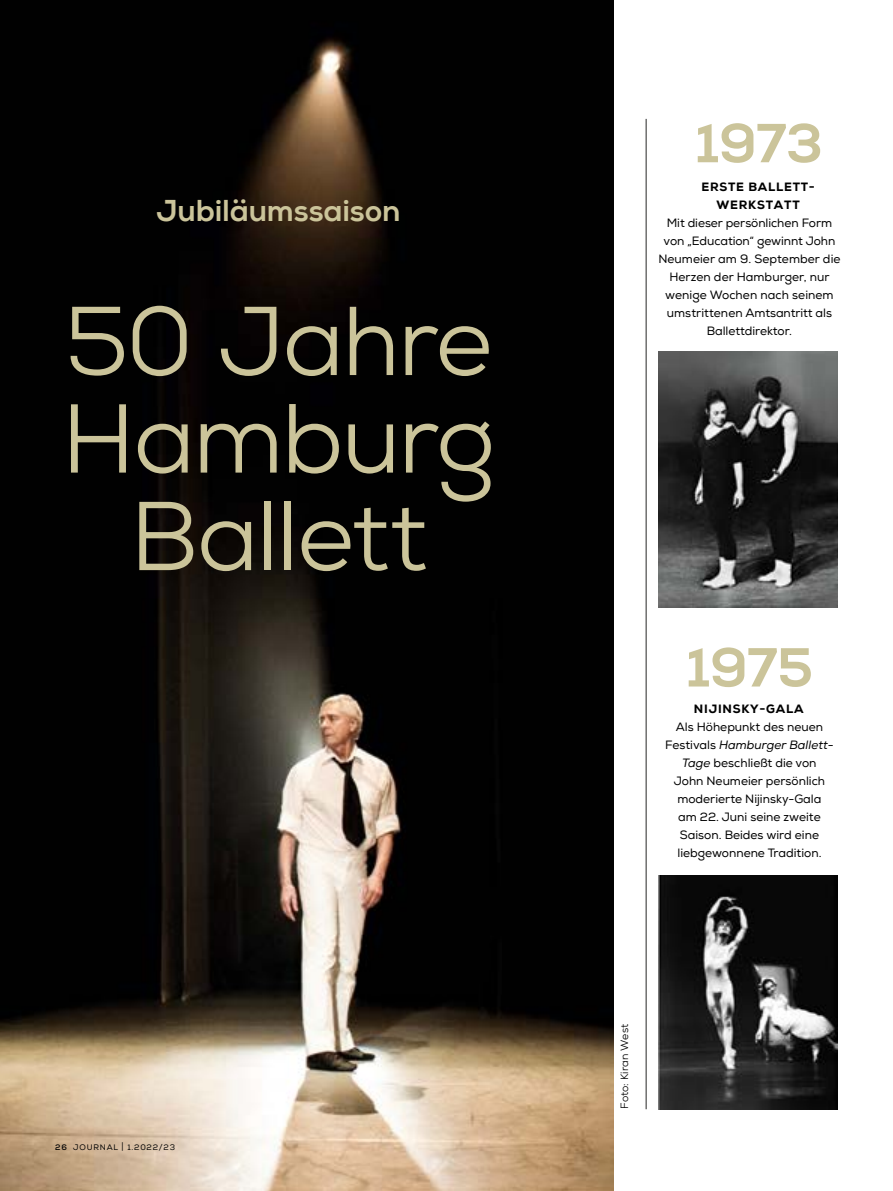
<style>
.page{position:relative;width:893px;height:1191px;background:#fff}
.page>*{position:absolute;margin:0;border:0;box-sizing:border-box;transform-origin:0 0}
.t1{font:97.5px/97.5px "Nexa";letter-spacing:-.025em;color:#cbc49a;text-align:center}
.t2{font:54.75px "Nexa X Bold";letter-spacing:-.015em;color:#cbc49a}
.t3{font:30px "Nexa X Bold";letter-spacing:-.005em;color:#cbc49a}
.t4{font:12px/18px "Nexa";color:#000;text-align:center}
.t5{font:800 12px/18px "Nexa";letter-spacing:.065em;color:#000;text-align:center}
.t6{font:10.5px "Nexa";letter-spacing:.015em;color:#000}
.t7{font:7.95px "Nexa";letter-spacing:.1em;color:#000}
.s1{font-weight:700}
.s2{font-size:10.35px}
.s3{font-style:italic}
</style>
<div class="page">
<img style="left:0;top:0;width:614px;height:1191px">
<hr style="left:645px;top:119px;width:2px;height:990px;background:#6f6f6e">
<img style="left:658px;top:352px;width:180px;height:255px">
<img style="left:658px;top:875px;width:180px;height:234px">
<h3 class="t3" style="left:156px;top:192px;width:246px">Jubiläumssaison</h3>
<h1 class="t1" style="left:62px;top:293px;width:435px">50 Jahre<br>Hamburg<br>Ballett</h1>
<p class="t7" style="left:55px;top:1142px;width:121px"><span class="s1">26</span> JOURNAL <span class="s2">|</span> 1.2022/23</p>
<h2 class="t2" style="left:695px;top:110px;width:130px">1973</h2>
<p class="t5" style="left:701px;top:178px;width:115px">ERSTE BALLETT-<br>WERKSTATT</p>
<p class="t4" style="left:658px;top:214px;width:184px">Mit dieser persönlichen Form von „Education“ gewinnt John<br>Neumeier am 9. September die<br>Herzen der Hamburger, nur wenige Wochen nach seinem umstrittenen Amtsantritt als<br>Ballettdirektor.</p>
<h2 class="t2" style="left:686px;top:634px;width:129px">1975</h2>
<p class="t5" style="left:694px;top:700px;width:111px">NIJINSKY-GALA</p>
<p class="t4" style="left:665px;top:718px;width:170px">Als Höhepunkt des neuen<br>Festivals <span class="s3">Hamburger Ballett-<br>Tage</span> beschließt die von<br>John Neumeier persönlich moderierte Nijinsky-Gala<br>am 22. Juni seine zweite<br>Saison. Beides wird eine liebgewonnene Tradition.</p>
<p class="t6" style="left:618px;top:1109px;width:87px;rotate:-90deg">Foto: Kiran West</p>
</div>
